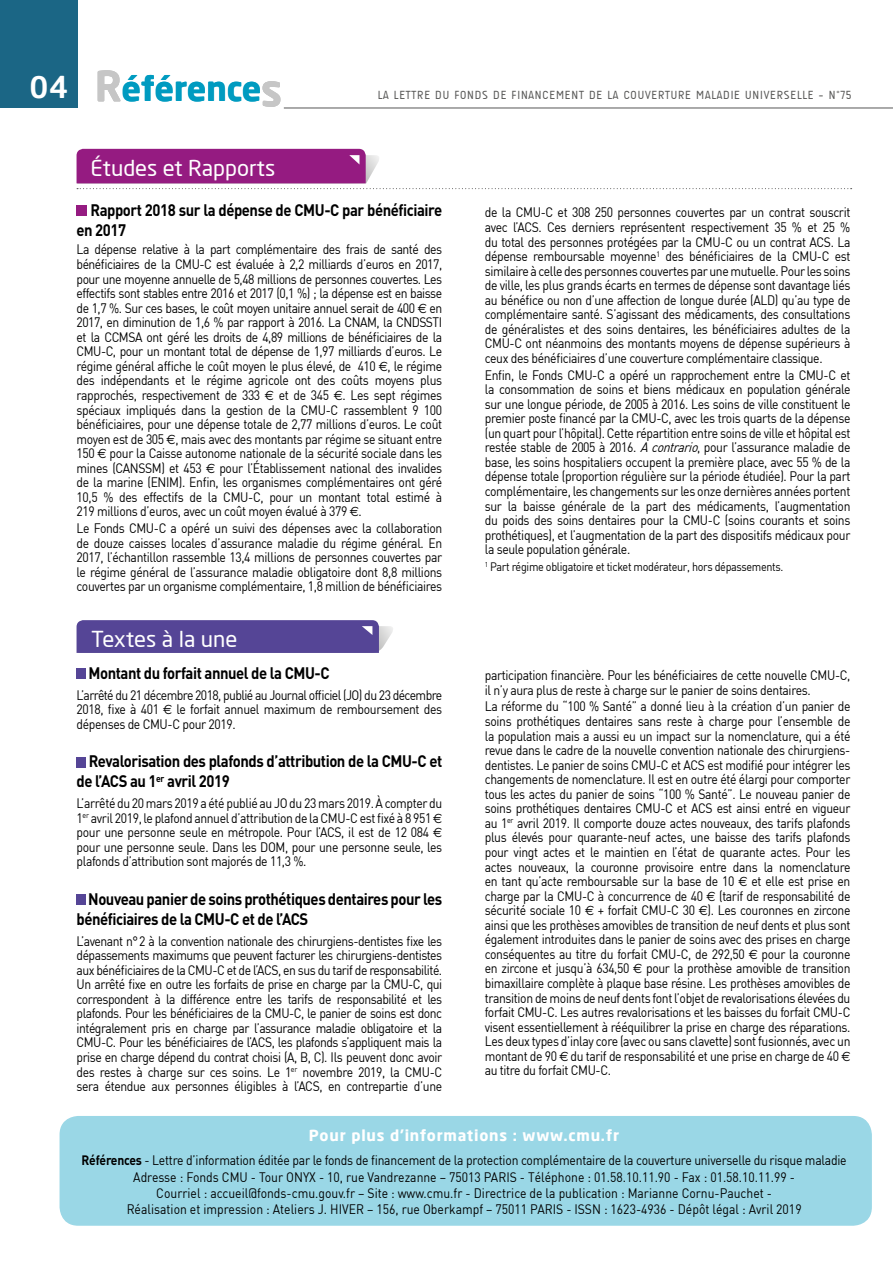
<style>
.page{position:relative;width:893px;height:1263px;background:#fff}
.page>*{position:absolute;margin:0;border:0;box-sizing:border-box;transform-origin:0 0}
.t1{font:700 33.45px "Neo Sans Pro";letter-spacing:-.015em;color:#009bc0}
.t2{font:21.6px "Neo Sans Pro";color:#fff}
.t3{font:700 16.5px/19.8px "DIN";letter-spacing:-.03em;color:#000;scale:.9 1}
.t4{font:700 15.15px "Neo Sans Pro";letter-spacing:.05em;color:#fff}
.t5{font:13.5px/14.5px "DIN";letter-spacing:-.03em;color:#000;text-align:justify;scale:.9 1}
.t6{font:13.5px/16.2px "DIN";color:#000;text-align:center;scale:.9 1}
.t7{font:12px "A Udimat";letter-spacing:.07em;color:#575756}
.t8{font:12px "DIN";letter-spacing:-.03em;color:#000;scale:.9 1}
.s1{font-weight:500;font-size:29.55px;color:#fff}
.s2{font-weight:500;font-size:40.35px;color:#c6c6c6}
.s3{font-weight:500;font-size:42.3px;color:#c6c6c6}
.s4{font-family:"Euro Sans"}
.s5{font-style:italic}
.s6{font-weight:700}
</style>
<div class="page">
<div style="left:0;top:0;width:78px;height:108px;background:#1b6685"></div>
<svg style="left:97px;top:70px;width:24px;height:32px"></svg>
<svg style="left:262px;top:81px;width:19px;height:26px"></svg>
<hr style="left:284px;top:108px;width:609px;height:1px;background:#575756">
<div style="left:60px;top:1117px;width:811px;height:108px;background:#9ad7e6;border-radius:18px"></div>
<div style="left:60px;top:1116px;width:812px;height:110px;border:2px solid #009bc0;border-radius:18px"></div>
<svg style="left:76px;top:620px;width:317px;height:33px;background:#5e4e9b"></svg>
<svg style="left:77px;top:149px;width:772px;height:40px"></svg>
<div style="left:77px;top:205px;width:10px;height:11px;background:#951b81"></div>
<div style="left:77px;top:668px;width:9px;height:11px;background:#554596"></div>
<div style="left:77px;top:757px;width:9px;height:10px;background:#554596"></div>
<div style="left:77px;top:894px;width:9px;height:11px;background:#554596"></div>
<h1 class="t1" style="left:29px;top:67px;width:254px"><span class="s1">04</span> <span class="s2">R</span>éférence<span class="s3">s</span></h1>
<p class="t7" style="left:378px;top:88px;width:475px">LA LETTRE DU FONDS DE FINANCEMENT DE LA COUVERTURE MALADIE UNIVERSELLE - N°75</p>
<h2 class="t2" style="left:90px;top:155px;width:186px">Études et Rapports</h2>
<p class="t3" style="left:77px;top:199px;width:408px;text-indent:14px">Rapport 2018 sur la dépense de CMU-C par bénéficiaire en 2017</p>
<p class="t5" style="left:77px;top:242px;width:408px">La dépense relative à la part complémentaire des frais de santé des bénéficiaires de la CMU-C est évaluée à 2,2 milliards d’euros en 2017, pour une moyenne annuelle de 5,48 millions de personnes couvertes. Les effectifs sont stables entre 2016 et 2017 (0,1 %) ; la dépense est en baisse de 1,7 %. Sur ces bases, le coût moyen unitaire annuel serait de 400 <span class="s4">€</span> en 2017, en diminution de 1,6 % par rapport à 2016. La CNAM, la CNDSSTI et la CCMSA ont géré les droits de 4,89 millions de bénéficiaires de la CMU-C, pour un montant total de dépense de 1,97 milliards d’euros. Le régime général affiche le coût moyen le plus élevé, de 410 <span class="s4">€</span>, le régime des indépendants et le régime agricole ont des coûts moyens plus rapprochés, respectivement de 333 <span class="s4">€</span> et de 345 <span class="s4">€</span>. Les sept régimes spéciaux impliqués dans la gestion de la CMU-C rassemblent 9 100 bénéficiaires, pour une dépense totale de 2,77 millions d’euros. Le coût moyen est de 305 <span class="s4">€</span>, mais avec des montants par régime se situant entre 150 <span class="s4">€</span> pour la Caisse autonome nationale de la sécurité sociale dans les mines (CANSSM) et 453 <span class="s4">€</span> pour l’Établissement national des invalides de la marine (ENIM). Enfin, les organismes complémentaires ont géré 10,5 % des effectifs de la CMU-C, pour un montant total estimé à 219 millions d’euros, avec un coût moyen évalué à 379 <span class="s4">€</span>.</p>
<p class="t5" style="left:77px;top:521px;width:408px">Le Fonds CMU-C a opéré un suivi des dépenses avec la collaboration de douze caisses locales d’assurance maladie du régime général. En 2017, l’échantillon rassemble 13,4 millions de personnes couvertes par le régime général de l’assurance maladie obligatoire dont 8,8 millions couvertes par un organisme complémentaire, 1,8 million de bénéficiaires</p>
<h2 class="t2" style="left:91px;top:626px;width:148px">Textes à la une</h2>
<p class="t3" style="left:89px;top:662px;width:269px">Montant du forfait annuel de la CMU-C</p>
<p class="t5" style="left:77px;top:687px;width:408px">L’arrêté du 21 décembre 2018, publié au Journal officiel (JO) du 23 décembre 2018, fixe à 401 <span class="s4">€</span> le forfait annuel maximum de remboursement des dépenses de CMU-C pour 2019.</p>
<p class="t3" style="left:77px;top:751px;width:408px;text-indent:12px">Revalorisation des plafonds d’attribution de la CMU-C et de l’ACS au 1<sup>er</sup> avril 2019</p>
<p class="t5" style="left:77px;top:796px;width:408px">L’arrêté du 20 mars 2019 a été publié au JO du 23 mars 2019. À compter du 1<sup>er</sup> avril 2019, le plafond annuel d’attribution de la CMU-C est fixé à 8 951 <span class="s4">€ </span>pour une personne seule en métropole. Pour l’ACS, il est de 12 084 <span class="s4">€ </span>pour une personne seule. Dans les DOM, pour une personne seule, les plafonds d’attribution sont majorés de 11,3 %.</p>
<p class="t3" style="left:77px;top:888px;width:408px;text-indent:12px">Nouveau panier de soins prothétiques dentaires pour les bénéficiaires de la CMU-C et de l’ACS</p>
<p class="t5" style="left:77px;top:933px;width:408px">L’avenant n° 2 à la convention nationale des chirurgiens-dentistes fixe les dépassements maximums que peuvent facturer les chirurgiens-dentistes aux bénéficiaires de la CMU-C et de l’ACS, en sus du tarif de responsabilité.<br>Un arrêté fixe en outre les forfaits de prise en charge par la CMU-C, qui correspondent à la différence entre les tarifs de responsabilité et les plafonds. Pour les bénéficiaires de la CMU-C, le panier de soins est donc intégralement pris en charge par l’assurance maladie obligatoire et la CMU-C. Pour les bénéficiaires de l’ACS, les plafonds s’appliquent mais la prise en charge dépend du contrat choisi (A, B, C). Ils peuvent donc avoir des restes à charge sur ces soins. Le 1<sup>er</sup> novembre 2019, la CMU-C sera étendue aux personnes éligibles à l’ACS, en contrepartie d’une</p>
<p class="t5" style="left:485px;top:205px;width:408px">de la CMU-C et 308 250 personnes couvertes par un contrat souscrit avec l’ACS. Ces derniers représentent respectivement 35 % et 25 % du total des personnes protégées par la CMU-C ou un contrat ACS. La dépense remboursable moyenne<sup>1</sup> des bénéficiaires de la CMU-C est similaire à celle des personnes couvertes par une mutuelle. Pour les soins de ville, les plus grands écarts en termes de dépense sont davantage liés au bénéfice ou non d’une affection de longue durée (ALD) qu’au type de complémentaire santé. S’agissant des médicaments, des consultations de généralistes et des soins dentaires, les bénéficiaires adultes de la CMU-C ont néanmoins des montants moyens de dépense supérieurs à ceux des bénéficiaires d’une couverture complémentaire classique.</p>
<p class="t5" style="left:485px;top:367px;width:408px">Enfin, le Fonds CMU-C a opéré un rapprochement entre la CMU-C et la consommation de soins et biens médicaux en population générale sur une longue période, de 2005 à 2016. Les soins de ville constituent le premier poste financé par la CMU-C, avec les trois quarts de la dépense (un quart pour l’hôpital). Cette répartition entre soins de ville et hôpital est restée stable de 2005 à 2016. <span class="s5">Acontrario</span>, pour l’assurance maladie de base, les soins hospitaliers occupent la première place, avec 55 % de la dépense totale (proportion régulière sur la période étudiée). Pour la part complémentaire, les changements sur les onze dernières années portent sur la baisse générale de la part des médicaments, l’augmentation du poids des soins dentaires pour la CMU-C (soins courants et soins prothétiques), et l’augmentation de la part des dispositifs médicaux pour la seule population générale.</p>
<p class="t8" style="left:485px;top:559px;width:333px"><sup>1</sup> Part régime obligatoire et ticket modérateur, hors dépassements.</p>
<p class="t5" style="left:485px;top:668px;width:408px">participation financière. Pour les bénéficiaires de cette nouvelle CMU-C, il n’y aura plus de reste à charge sur le panier de soins dentaires.</p>
<p class="t5" style="left:485px;top:699px;width:408px">La réforme du “100 % Santé” a donné lieu à la création d’un panier de soins prothétiques dentaires sans reste à charge pour l’ensemble de la population mais a aussi eu un impact sur la nomenclature, qui a été revue dans le cadre de la nouvelle convention nationale des chirurgiens&shy;dentistes. Le panier de soins CMU-C et ACS est modifié pour intégrer les changements de nomenclature. Il est en outre été élargi pour comporter tous les actes du panier de soins “100 % Santé”. Le nouveau panier de soins prothétiques dentaires CMU-C et ACS est ainsi entré en vigueur au 1<sup>er</sup> avril 2019. Il comporte douze actes nouveaux, des tarifs plafonds plus élevés pour quarante-neuf actes, une baisse des tarifs plafonds pour vingt actes et le maintien en l’état de quarante actes. Pour les actes nouveaux, la couronne provisoire entre dans la nomenclature en tant qu’acte remboursable sur la base de 10 <span class="s4">€</span> et elle est prise en charge par la CMU-C à concurrence de 40 <span class="s4">€</span> (tarif de responsabilité de sécurité sociale 10 <span class="s4">€</span> + forfait CMU-C 30 <span class="s4">€</span>). Les couronnes en zircone ainsi que les prothèses amovibles de transition de neuf dents et plus sont également introduites dans le panier de soins avec des prises en charge conséquentes au titre du forfait CMU-C, de 292,50 <span class="s4">€</span> pour la couronne en zircone et jusqu’à 634,50 <span class="s4">€</span> pour la prothèse amovible de transition bimaxillaire complète à plaque base résine. Les prothèses amovibles de transition de moins de neuf dents font l’objet de revalorisations élevées du forfait CMU-C. Les autres revalorisations et les baisses du forfait CMU-C visent essentiellement à rééquilibrer la prise en charge des réparations.<br>Les deux types d’inlay core (avec ou sans clavette) sont fusionnés, avec un montant de 90 <span class="s4">€</span> du tarif de responsabilité et une prise en charge de 40 <span class="s4">€ </span>au titre du forfait CMU-C.</p>
<p class="t4" style="left:309px;top:1125px;width:312px">Pour plus d’informations : www.cmu.fr</p>
<p class="t6" style="left:82px;top:1152px;width:852px"><span class="s6">Références</span> - Lettre d’information éditée par le fonds de financement de la protection complémentaire de la couverture universelle du risque maladie Adresse : Fonds CMU - Tour ONYX - 10, rue Vandrezanne – 75013 PARIS - Téléphone : 01.58.10.11.90 - Fax : 01.58.10.11.99 -<br>Courriel : accueil@fonds-cmu.gouv.fr – Site : www.cmu.fr - Directrice de la publication : Marianne Cornu-Pauchet -<br>Réalisation et impression : Ateliers J. HIVER – 156, rue Oberkampf – 75011 PARIS - ISSN : 1623-4936 - Dépôt légal : Avril 2019</p>
</div>
